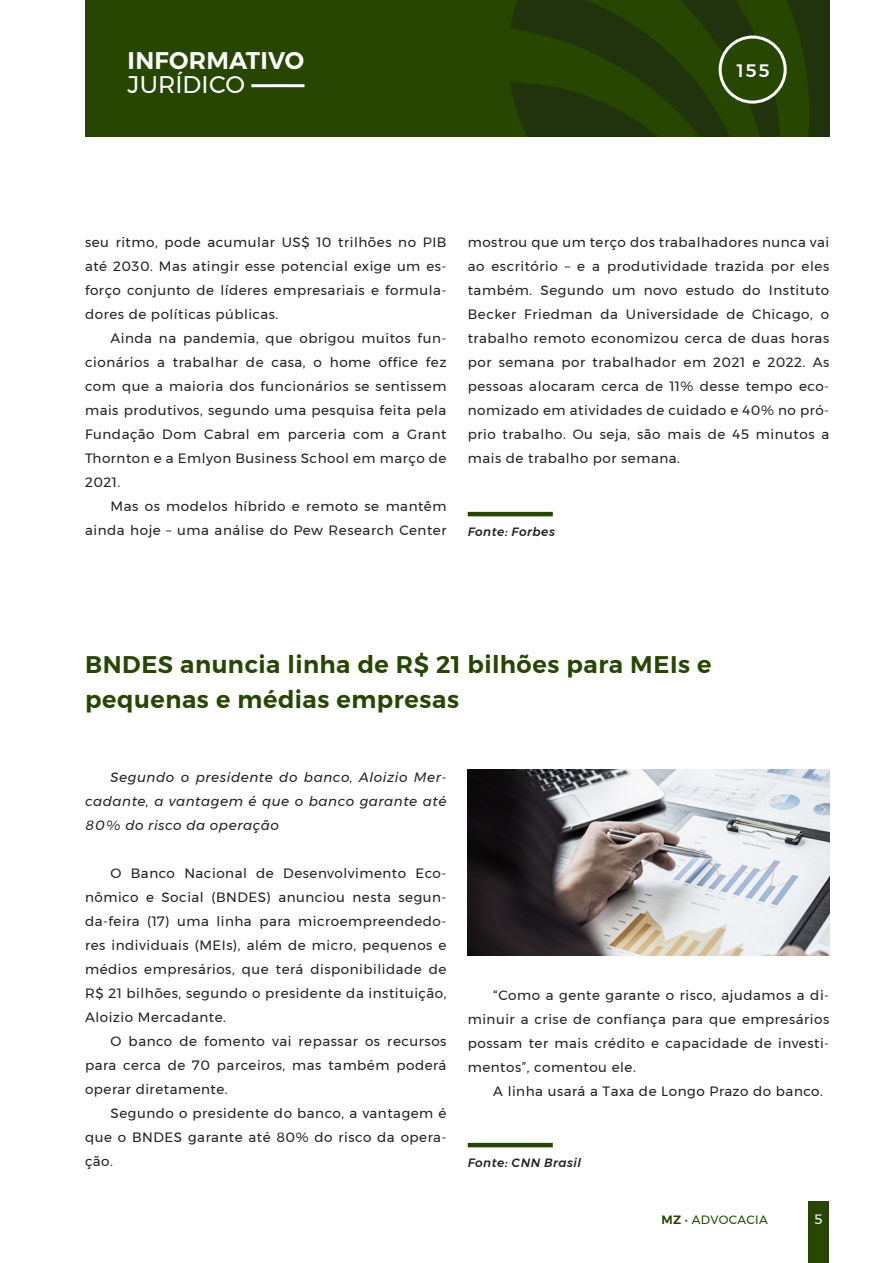
<style>
.page{position:relative;width:893px;height:1263px;background:#fff}
.page>*{position:absolute;margin:0;border:0;box-sizing:border-box;transform-origin:0 0}
.títulos{font:600 24px "Montserrat";letter-spacing:.025em;color:#264601}
.t1{font:600 24px "Montserrat";letter-spacing:.01em;color:#fff}
.t2{font:24px "Montserrat";letter-spacing:.005em;color:#fff}
.t3{font:500 18px "Montserrat";color:#fff}
.texto_corrido{font:13.5px/24px "Montserrat";letter-spacing:.04em;color:#231f20;text-align:justify}
.texto_corrido-2{font:italic 13.5px/24px "Montserrat";letter-spacing:.04em;color:#231f20;text-align:justify}
.t4{font:13.5px "Montserrat";color:#fff}
.t5{font:italic 500 12px "Montserrat";letter-spacing:.04em;color:#231f20}
.t6{font:12px "Montserrat";letter-spacing:.025em;color:#264601}
.s1{font-weight:600}
</style>
<div class="page">
<div style="left:85px;top:0;width:744px;height:136px;background:#264601"></div>
<img style="left:510px;top:0;width:319px;height:136px">
<div style="left:808px;top:1201px;width:21px;height:62px;background:#264601"></div>
<div style="left:720px;top:37px;width:65px;height:65px;background:#264601;border-radius:50%"></div>
<div style="left:719px;top:36px;width:68px;height:68px;border:3px solid #fff;border-radius:50%"></div>
<hr style="left:251px;top:84px;width:53px;height:3px;background:#fff">
<hr style="left:468px;top:512px;width:85px;height:4px;background:#264601">
<img style="left:468px;top:769px;width:361px;height:186px">
<hr style="left:468px;top:1143px;width:85px;height:4px;background:#264601">
<h1 class="t1" style="left:128px;top:42px;width:178px">INFORMATIVO</h1>
<h1 class="t2" style="left:128px;top:67px;width:119px">JURÍDICO</h1>
<h2 class="t3" style="left:737px;top:56px;width:34px">155</h2>
<p class="texto_corrido" style="left:85px;top:230px;width:363px">seu ritmo, pode acumular US$ 10 trilhões no PIB até 2030. Mas atingir esse potencial exige um es&shy;forço conjunto de líderes empresariais e formula&shy;dores de políticas públicas.</p>
<p class="texto_corrido" style="left:85px;top:326px;width:363px;text-indent:26px">Ainda na pandemia, que obrigou muitos fun&shy;cionários a trabalhar de casa, o home office fez com que a maioria dos funcionários se sentissem mais produtivos, segundo uma pesquisa feita pela Fundação Dom Cabral em parceria com a Grant Thornton e a Emlyon Business School em março de 2021.</p>
<p class="texto_corrido" style="left:85px;top:494px;width:363px;text-align:right">Mas os modelos híbrido e remoto se mantêm ainda hoje – uma análise do Pew Research Center</p>
<p class="texto_corrido" style="left:468px;top:230px;width:363px">mostrou que um terço dos trabalhadores nunca vai ao escritório – e a produtividade trazida por eles também. Segundo um novo estudo do Instituto Becker Friedman da Universidade de Chicago, o trabalho remoto economizou cerca de duas horas por semana por trabalhador em 2021 e 2022. As pessoas alocaram cerca de 11% desse tempo eco&shy;nomizado em atividades de cuidado e 40% no pró&shy;prio trabalho. Ou seja, são mais de 45 minutos a mais de trabalho por semana.</p>
<p class="t5" style="left:468px;top:522px;width:89px">Fonte: Forbes</p>
<p class="títulos" style="left:85px;top:646px;width:628px">BNDES anuncia linha de R$ 21 bilhões para MEIs e</p>
<p class="títulos" style="left:85px;top:680px;width:375px">pequenas e médias empresas</p>
<p class="texto_corrido-2" style="left:85px;top:765px;width:363px;text-indent:26px">Segundo o presidente do banco, Aloizio Mer&shy;cadante, a vantagem é que o banco garante até 80% do risco da operação</p>
<p class="texto_corrido" style="left:85px;top:861px;width:363px;text-indent:26px">O Banco Nacional de Desenvolvimento Eco&shy;nômico e Social (BNDES) anunciou nesta segun&shy;da-feira (17) uma linha para microempreendedo&shy;res individuais (MEIs), além de micro, pequenos e médios empresários, que terá disponibilidade de R$ 21 bilhões, segundo o presidente da instituição, Aloizio Mercadante.</p>
<p class="texto_corrido" style="left:85px;top:1029px;width:363px;text-indent:26px">O banco de fomento vai repassar os recursos para cerca de 70 parceiros, mas também poderá operar diretamente.</p>
<p class="texto_corrido" style="left:85px;top:1101px;width:363px;text-indent:26px">Segundo o presidente do banco, a vantagem é que o BNDES garante até 80% do risco da opera&shy;ção.</p>
<p class="texto_corrido" style="left:468px;top:983px;width:363px;text-indent:26px">“Como a gente garante o risco, ajudamos a di&shy;minuir a crise de confiança para que empresários possam ter mais crédito e capacidade de investi&shy;mentos”, comentou ele.</p>
<p class="texto_corrido" style="left:493px;top:1079px;width:331px">A linha usará a Taxa de Longo Prazo do banco.</p>
<p class="t5" style="left:468px;top:1153px;width:115px">Fonte: CNN Brasil</p>
<p class="t6" style="left:661px;top:1210px;width:108px"><span class="s1">MZ</span> • ADVOCACIA</p>
<p class="t4" style="left:814px;top:1208px;width:10px">5</p>
</div>
